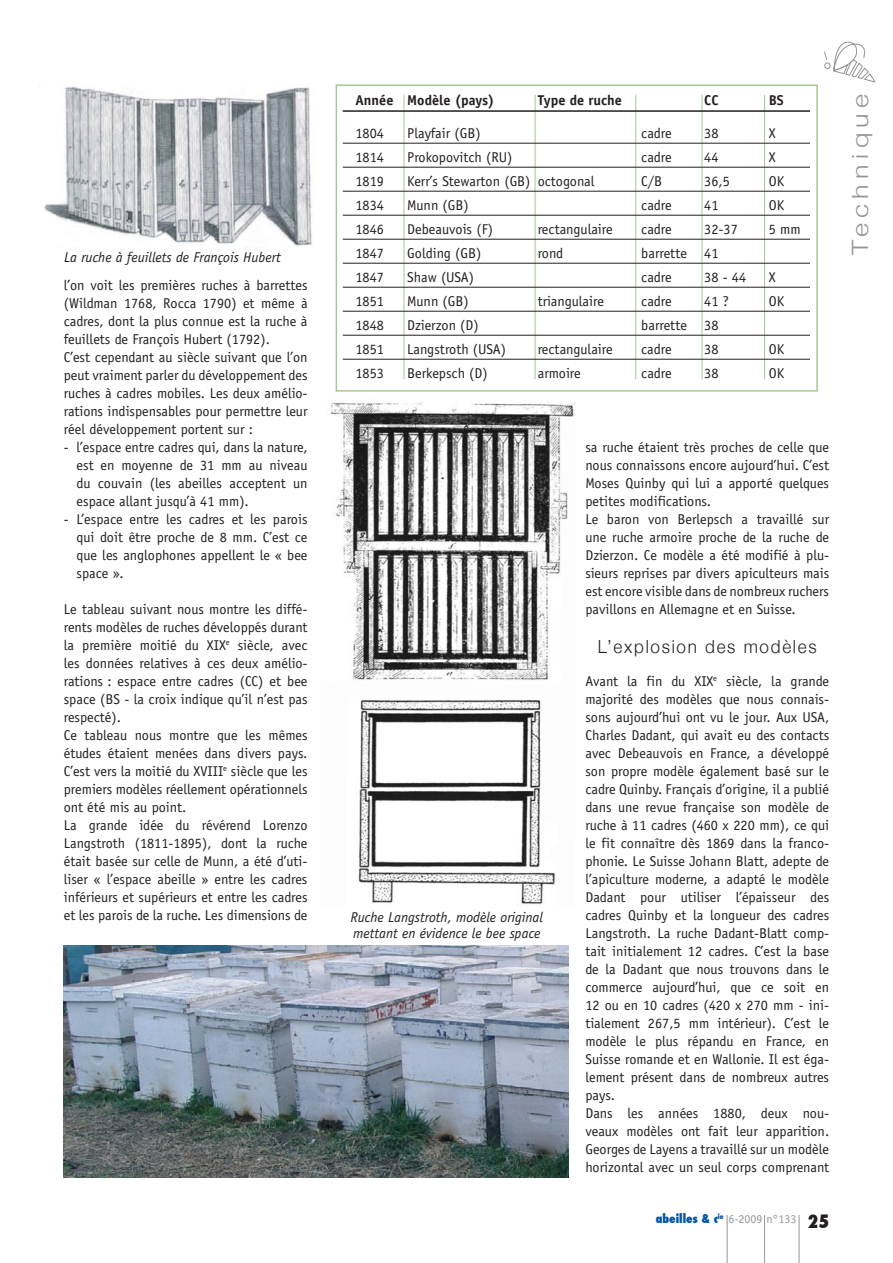
<style>
.page{position:relative;width:893px;height:1263px;background:#fff}
.page>*{position:absolute;margin:0;border:0;box-sizing:border-box;transform-origin:0 0}
.t1{font:300 22.5px "Helvetica Neue";letter-spacing:.2em;color:#939598;scale:1.2 1}
.t2{font:300 18px "Helvetica Neue";letter-spacing:.1em;color:#231f20;scale:.95 1}
.t3{font:800 condensed 18px "Futura";color:#231f20}
.t4{font:14.25px/18px "Officina Sans";color:#231f20;text-align:justify}
.t5{font:italic 14.25px/16.5px "Officina Sans";color:#231f20}
.t6{font:700 14.25px "Officina Sans";color:#231f20}
.t7{font:12px "Officina Sans";color:#939598}
.s1{font-family:"Futura";font-weight:800;font-stretch:condensed;color:#0054a6}
</style>
<div class="page">
<hr style="left:727px;top:1215px;width:1px;height:48px;background:#939598">
<hr style="left:764px;top:1215px;width:1px;height:48px;background:#939598">
<hr style="left:799px;top:1215px;width:1px;height:48px;background:#939598">
<svg style="left:824px;top:41px;width:51px;height:42px"></svg>
<hr style="left:404px;top:95px;width:1px;height:284px;background:#a4c991">
<hr style="left:535px;top:95px;width:1px;height:284px;background:#a4c991">
<hr style="left:635px;top:95px;width:1px;height:284px;background:#a4c991">
<hr style="left:702px;top:95px;width:1px;height:284px;background:#a4c991">
<hr style="left:764px;top:95px;width:1px;height:284px;background:#a4c991">
<hr style="left:343px;top:110px;width:467px;height:2px;background:#231f20">
<hr style="left:343px;top:143px;width:467px;height:1px;background:#231f20">
<hr style="left:343px;top:167px;width:467px;height:1px;background:#231f20">
<hr style="left:343px;top:191px;width:467px;height:1px;background:#231f20">
<hr style="left:343px;top:215px;width:467px;height:1px;background:#231f20">
<hr style="left:343px;top:239px;width:467px;height:1px;background:#231f20">
<hr style="left:343px;top:263px;width:467px;height:1px;background:#231f20">
<hr style="left:343px;top:287px;width:467px;height:1px;background:#231f20">
<hr style="left:343px;top:311px;width:467px;height:1px;background:#231f20">
<hr style="left:343px;top:335px;width:467px;height:1px;background:#231f20">
<hr style="left:343px;top:359px;width:467px;height:1px;background:#231f20">
<div style="left:336px;top:84px;width:482px;height:308px;border:2px solid #a4c991"></div>
<img style="left:44px;top:86px;width:268px;height:160px">
<img style="left:330px;top:402px;width:246px;height:502px">
<img style="left:64px;top:945px;width:504px;height:233px">
<p class="t5" style="left:64px;top:249px;width:218px">La ruche à feuillets de François Hubert</p>
<p class="t4" style="left:64px;top:276px;width:245px">l’on voit les premières ruches à barrettes (Wildman 1768, Rocca 1790) et même à cadres, dont la plus connue est la ruche à feuillets de François Hubert (1792).</p>
<p class="t4" style="left:64px;top:348px;width:245px">C’est cependant au siècle suivant que l’on peut vraiment parler du développement des ruches à cadres mobiles. Les deux amélio&shy;rations indispensables pour permettre leur réel développement portent sur :</p>
<p class="t4" style="left:77px;top:438px;width:233px;text-indent:-13px">- l’espace entre cadres qui, dans la nature, est en moyenne de 31 mm au niveau du couvain (les abeilles acceptent un espace allant jusqu’à 41 mm).</p>
<p class="t4" style="left:77px;top:510px;width:233px;text-indent:-13px">- L’espace entre les cadres et les parois qui doit être proche de 8 mm. C’est ce que les anglophones appellent le « bee space ».</p>
<p class="t4" style="left:64px;top:600px;width:245px">Le tableau suivant nous montre les diffé&shy;rents modèles de ruches développés durant la première moitié du XIX<sup>e</sup> siècle, avec les données relatives à ces deux amélio&shy;rations : espace entre cadres (CC) et bee space (BS - la croix indique qu’il n’est pas respecté).</p>
<p class="t4" style="left:64px;top:726px;width:245px">Ce tableau nous montre que les mêmes études étaient menées dans divers pays.<br>C’est vers la moitié du XVIII<sup>e</sup> siècle que les premiers modèles réellement opérationnels ont été mis au point.</p>
<p class="t4" style="left:64px;top:816px;width:245px">La grande idée du révérend Lorenzo Langstroth (1811-1895), dont la ruche était basée sur celle de Munn, a été d’uti&shy;liser « l’espace abeille » entre les cadres inférieurs et supérieurs et entre les cadres et les parois de la ruche. Les dimensions de</p>
<p class="t6" style="left:355px;top:92px;width:141px">Année Modèle (pays)</p>
<p class="t6" style="left:538px;top:92px;width:86px">Type de ruche</p>
<p class="t6" style="left:704px;top:92px;width:16px">CC</p>
<p class="t6" style="left:769px;top:92px;width:17px">BS</p>
<p class="t4" style="left:355px;top:124px;width:30px">1804</p>
<p class="t4" style="left:407px;top:124px;width:75px">Playfair (GB)</p>
<p class="t4" style="left:641px;top:124px;width:32px">cadre</p>
<p class="t4" style="left:704px;top:124px;width:16px">38</p>
<p class="t4" style="left:769px;top:124px;width:8px">X</p>
<p class="t4" style="left:355px;top:148px;width:30px">1814</p>
<p class="t4" style="left:407px;top:148px;width:107px">Prokopovitch (RU)</p>
<p class="t4" style="left:641px;top:148px;width:32px">cadre</p>
<p class="t4" style="left:704px;top:148px;width:16px">44</p>
<p class="t4" style="left:769px;top:148px;width:8px">X</p>
<p class="t4" style="left:355px;top:172px;width:30px">1819</p>
<p class="t4" style="left:407px;top:172px;width:189px">Kerr’s Stewarton (GB) octogonal</p>
<p class="t4" style="left:641px;top:172px;width:22px">C/B</p>
<p class="t4" style="left:704px;top:172px;width:27px">36,5</p>
<p class="t4" style="left:769px;top:172px;width:17px">OK</p>
<p class="t4" style="left:355px;top:196px;width:30px">1834</p>
<p class="t4" style="left:407px;top:196px;width:63px">Munn (GB)</p>
<p class="t4" style="left:641px;top:196px;width:32px">cadre</p>
<p class="t4" style="left:704px;top:196px;width:16px">41</p>
<p class="t4" style="left:769px;top:196px;width:17px">OK</p>
<p class="t4" style="left:355px;top:220px;width:30px">1846</p>
<p class="t4" style="left:407px;top:220px;width:87px">Debeauvois (F)</p>
<p class="t4" style="left:538px;top:220px;width:76px">rectangulaire</p>
<p class="t4" style="left:641px;top:220px;width:32px">cadre</p>
<p class="t4" style="left:704px;top:220px;width:35px">32-37</p>
<p class="t4" style="left:769px;top:220px;width:33px">5 mm</p>
<p class="t4" style="left:355px;top:244px;width:30px">1847</p>
<p class="t4" style="left:407px;top:244px;width:76px">Golding (GB)</p>
<p class="t4" style="left:538px;top:244px;width:27px">rond</p>
<p class="t4" style="left:641px;top:244px;width:79px">barrette 41</p>
<p class="t4" style="left:355px;top:268px;width:30px">1847</p>
<p class="t4" style="left:407px;top:268px;width:68px">Shaw (USA)</p>
<p class="t4" style="left:641px;top:268px;width:32px">cadre</p>
<p class="t4" style="left:704px;top:268px;width:43px">38 - 44</p>
<p class="t4" style="left:769px;top:268px;width:8px">X</p>
<p class="t4" style="left:355px;top:292px;width:30px">1851</p>
<p class="t4" style="left:407px;top:292px;width:63px">Munn (GB)</p>
<p class="t4" style="left:538px;top:292px;width:68px">triangulaire</p>
<p class="t4" style="left:641px;top:292px;width:32px">cadre</p>
<p class="t4" style="left:704px;top:292px;width:26px">41 ?</p>
<p class="t4" style="left:769px;top:292px;width:17px">OK</p>
<p class="t4" style="left:355px;top:316px;width:30px">1848</p>
<p class="t4" style="left:407px;top:316px;width:73px">Dzierzon (D)</p>
<p class="t4" style="left:641px;top:316px;width:79px">barrette 38</p>
<p class="t4" style="left:355px;top:340px;width:30px">1851</p>
<p class="t4" style="left:407px;top:340px;width:100px">Langstroth (USA)</p>
<p class="t4" style="left:538px;top:340px;width:76px">rectangulaire</p>
<p class="t4" style="left:641px;top:340px;width:32px">cadre</p>
<p class="t4" style="left:704px;top:340px;width:16px">38</p>
<p class="t4" style="left:769px;top:340px;width:17px">OK</p>
<p class="t4" style="left:355px;top:364px;width:30px">1853</p>
<p class="t4" style="left:407px;top:364px;width:82px">Berkepsch (D)</p>
<p class="t4" style="left:538px;top:364px;width:45px">armoire</p>
<p class="t4" style="left:641px;top:364px;width:32px">cadre</p>
<p class="t4" style="left:704px;top:364px;width:16px">38</p>
<p class="t4" style="left:769px;top:364px;width:17px">OK</p>
<p class="t1" style="left:846px;top:255px;width:136px;rotate:-90deg">Technique</p>
<p class="t5" style="left:351px;top:909px;width:194px">Ruche Langstroth, modèle original mettant en évidence le bee space</p>
<p class="t4" style="left:585px;top:438px;width:245px">sa ruche étaient très proches de celle que nous connaissons encore aujourd’hui. C’est Moses Quinby qui lui a apporté quelques petites modifications.</p>
<p class="t4" style="left:585px;top:510px;width:245px">Le baron von Berlepsch a travaillé sur une ruche armoire proche de la ruche de Dzierzon. Ce modèle a été modifié à plu&shy;sieurs reprises par divers apiculteurs mais est encore visible dans de nombreux ruchers pavillons en Allemagne et en Suisse.</p>
<p class="t2" style="left:598px;top:635px;width:232px">L’explosion des modèles</p>
<p class="t4" style="left:585px;top:672px;width:245px">Avant la fin du XIX<sup>e</sup> siècle, la grande majorité des modèles que nous connais&shy;sons aujourd’hui ont vu le jour. Aux USA, Charles Dadant, qui avait eu des contacts avec Debeauvois en France, a développé son propre modèle également basé sur le cadre Quinby. Français d’origine, il a publié dans une revue française son modèle de ruche à 11 cadres (460 x 220 mm), ce qui le fit connaître dès 1869 dans la franco&shy;phonie. Le Suisse Johann Blatt, adepte de l’apiculture moderne, a adapté le modèle Dadant pour utiliser l’épaisseur des cadres Quinby et la longueur des cadres Langstroth. La ruche Dadant-Blatt comp&shy;tait initialement 12 cadres. C’est la base de la Dadant que nous trouvons dans le commerce aujourd’hui, que ce soit en 12 ou en 10 cadres (420 x 270 mm - ini&shy;tialement 267,5 mm intérieur). C’est le modèle le plus répandu en France, en Suisse romande et en Wallonie. Il est éga&shy;lement présent dans de nombreux autres pays.</p>
<p class="t4" style="left:585px;top:1104px;width:245px">Dans les années 1880, deux nou&shy;veaux modèles ont fait leur apparition.<br>Georges de Layens a travaillé sur un modèle horizontal avec un seul corps comprenant</p>
<p class="t7" style="left:656px;top:1211px;width:142px"><span class="s1">abeilles &amp; c</span><sup>ie</sup> 6-2009 n°133</p>
<p class="t3" style="left:807px;top:1209px;width:23px">25</p>
</div>
